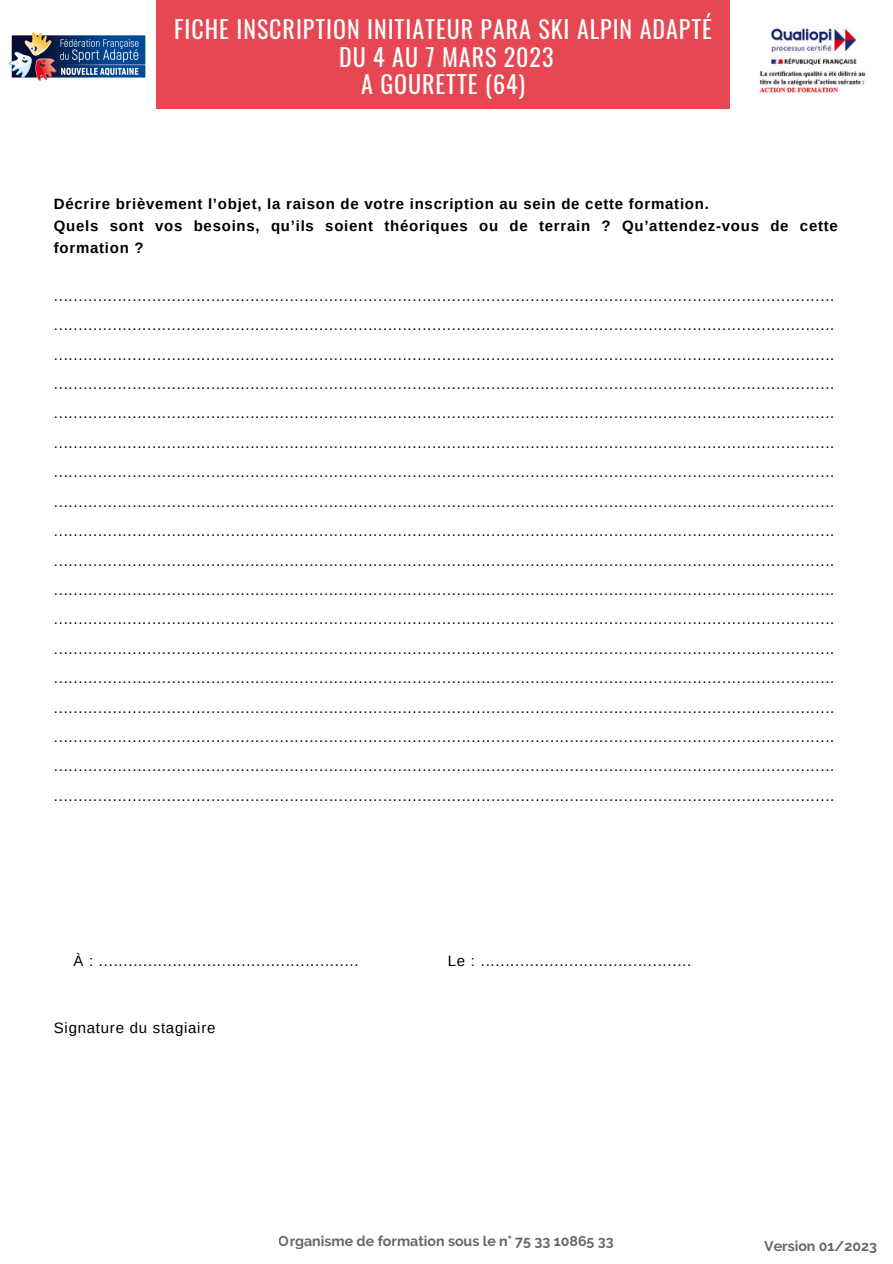
<style>
.page{position:relative;width:893px;height:1264px;background:#fff}
.page>*{position:absolute;margin:0;border:0;box-sizing:border-box;transform-origin:0 0}
.t1{font:24px/27.3px "Oswald";letter-spacing:.04em;color:#fff;text-align:center}
.t2{font:15px/29.4px "Arimo";letter-spacing:.05em;color:#000;text-align:justify}
.t3{font:700 15px/22px "Arimo";letter-spacing:.05em;color:#000}
.t4{font:700 14.25px "Raleway";color:#000}
.t5{font:700 14.1px "Raleway";color:#000}
</style>
<div class="page">
<div style="left:156px;top:0;width:573px;height:109px;background:#e54852"></div>
<img style="left:8px;top:32px;width:138px;height:49px">
<img style="left:759px;top:26px;width:107px;height:69px">
<h1 class="t1" style="left:174px;top:15px;width:539px">FICHE INSCRIPTION INITIATEUR PARA SKI ALPIN ADAPTÉ<br>DU 4 AU 7 MARS 2023<br>A GOURETTE (64)</h1>
<p class="t3" style="left:54px;top:192px;width:785px">Décrire brièvement l’objet, la raison de votre inscription au sein de cette formation.<br>Quels sont vos besoins, qu’ils soient théoriques ou de terrain ? Qu’attendez-vous de cette formation ?</p>
<p class="t2" style="left:54px;top:281px;width:782px">............................................................................................................................................................... ............................................................................................................................................................... ............................................................................................................................................................... ............................................................................................................................................................... ............................................................................................................................................................... ............................................................................................................................................................... ............................................................................................................................................................... ............................................................................................................................................................... ............................................................................................................................................................... ............................................................................................................................................................... ............................................................................................................................................................... ............................................................................................................................................................... ............................................................................................................................................................... ............................................................................................................................................................... ............................................................................................................................................................... ............................................................................................................................................................... ............................................................................................................................................................... ...............................................................................................................................................................</p>
<p class="t2" style="left:73px;top:946px;width:286px">À : .....................................................</p>
<p class="t2" style="left:448px;top:946px;width:245px">Le : ...........................................</p>
<p class="t2" style="left:54px;top:1012px;width:163px">Signature du stagiaire</p>
<p class="t4" style="left:279px;top:1232px;width:336px">Organisme de formation sous le n° 75 33 10865 33</p>
<p class="t5" style="left:764px;top:1237px;width:114px">Version 01/2023</p>
</div>
